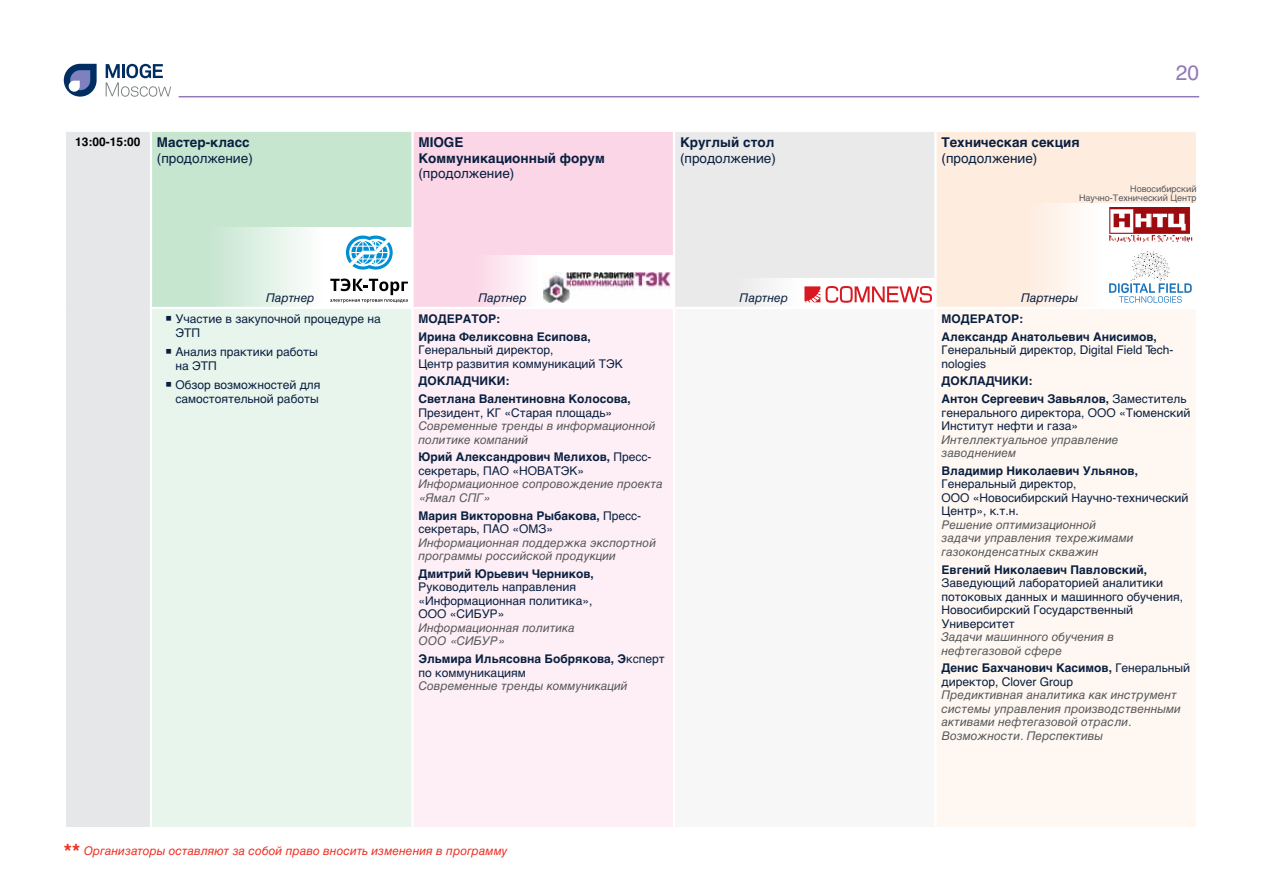
<style>
.page{position:relative;width:1263px;height:893px;background:#fff}
.page>*{position:absolute;margin:0;border:0;box-sizing:border-box;transform-origin:0 0}
.t1{font:21px "Helvetica";color:#9279b7}
.t2{font:13.5px/15.8px "Helvetica";color:#091f40;text-align:right}
.t3{font:700 13.5px/15.8px "Helvetica";color:#091f40}
.t4{font:12px/13.5px "Helvetica";color:#091f40}
.t5{font:italic 12px/13.5px "Helvetica";color:#58595b}
.t6{font:700 12px/17.7px "Helvetica";color:#091f40}
.t7{font:italic 12px "Helvetica";letter-spacing:.005em;color:#ee3124}
.t8{font:italic 12px "Helvetica";color:#091f3f}
.t9{font:9px/9px "Helvetica";color:#58595b;text-align:right}
.s1{font-weight:700;font-size:12px;color:#000}
.s2{font-weight:700}
.s3{font-family:"PF Din Display Pro";font-size:7.5px}
.s4{font-weight:400}
.s5{font-weight:700;font-style:normal;font-size:21px}
</style>
<div class="page">
<svg style="left:106px;top:64px;width:65px;height:33px"></svg>
<svg style="left:64px;top:64px;width:33px;height:33px"></svg>
<hr style="left:179px;top:96px;width:1020px;height:1px;background:#9279b7">
<div style="left:65px;top:131px;width:86px;height:697px;background:#e6e7e8"></div>
<div style="left:151px;top:131px;width:261px;height:177px;background:#c6e6d0"></div>
<div style="left:412px;top:131px;width:262px;height:177px;background:#fbd6e6"></div>
<div style="left:674px;top:131px;width:261px;height:177px;background:#ebeaea"></div>
<div style="left:935px;top:131px;width:262px;height:177px;background:#feecdf"></div>
<div style="left:151px;top:308px;width:261px;height:520px;background:#e8f5ec"></div>
<div style="left:412px;top:308px;width:262px;height:520px;background:#fdeff5"></div>
<div style="left:674px;top:308px;width:261px;height:520px;background:#f7f7f7"></div>
<div style="left:935px;top:308px;width:262px;height:520px;background:#fff8f2"></div>
<hr style="left:64px;top:130px;width:87px;height:2px;background:#fff">
<hr style="left:64px;top:132px;width:2px;height:176px;background:#fff">
<hr style="left:151px;top:130px;width:261px;height:2px;background:#fff">
<hr style="left:150px;top:132px;width:2px;height:175px;background:#fff">
<hr style="left:412px;top:130px;width:262px;height:2px;background:#fff">
<hr style="left:411px;top:132px;width:3px;height:175px;background:#fff">
<hr style="left:674px;top:130px;width:261px;height:2px;background:#fff">
<hr style="left:673px;top:132px;width:2px;height:175px;background:#fff">
<hr style="left:935px;top:130px;width:263px;height:2px;background:#fff">
<hr style="left:934px;top:132px;width:3px;height:175px;background:#fff">
<hr style="left:1196px;top:132px;width:2px;height:175px;background:#fff">
<hr style="left:64px;top:308px;width:2px;height:519px;background:#fff">
<hr style="left:150px;top:307px;width:262px;height:2px;background:#fff">
<hr style="left:150px;top:309px;width:2px;height:518px;background:#fff">
<hr style="left:412px;top:307px;width:262px;height:2px;background:#fff">
<hr style="left:411px;top:309px;width:3px;height:518px;background:#fff">
<hr style="left:674px;top:307px;width:261px;height:2px;background:#fff">
<hr style="left:673px;top:309px;width:2px;height:518px;background:#fff">
<hr style="left:935px;top:307px;width:263px;height:2px;background:#fff">
<hr style="left:934px;top:309px;width:3px;height:518px;background:#fff">
<hr style="left:1196px;top:309px;width:2px;height:518px;background:#fff">
<hr style="left:64px;top:827px;width:87px;height:2px;background:#fff">
<hr style="left:151px;top:827px;width:261px;height:2px;background:#fff">
<hr style="left:412px;top:827px;width:262px;height:2px;background:#fff">
<hr style="left:674px;top:827px;width:261px;height:2px;background:#fff">
<hr style="left:935px;top:827px;width:263px;height:2px;background:#fff">
<div style="left:209px;top:227px;width:115px;height:80px;background:linear-gradient(to right,#c6e6d0,#fefefe)"></div>
<div style="left:324px;top:227px;width:88px;height:80px;background:#fff"></div>
<svg style="left:330px;top:279px;width:78px;height:24px"></svg>
<svg style="left:346px;top:236px;width:47px;height:34px"></svg>
<div style="left:735px;top:278px;width:66px;height:30px;background:#f5f4f4"></div>
<div style="left:473px;top:255px;width:66px;height:52px;background:linear-gradient(to right,#fbd5e5,#fefdfe)"></div>
<div style="left:1025px;top:203px;width:77px;height:105px;background:linear-gradient(to right,#feebdf,#fefefe)"></div>
<div style="left:800px;top:278px;width:135px;height:30px;background:#fff"></div>
<svg style="left:804px;top:286px;width:128px;height:17px"></svg>
<div style="left:538px;top:255px;width:135px;height:52px;background:#fff"></div>
<img style="left:543px;top:272px;width:128px;height:30px">
<div style="left:1100px;top:245px;width:99px;height:63px;background:#fff"></div>
<svg style="left:1109px;top:251px;width:83px;height:52px"></svg>
<div style="left:1100px;top:203px;width:99px;height:42px;background:#fff"></div>
<img style="left:1109px;top:208px;width:84px;height:34px">
<p class="t2" style="left:75px;top:135px;width:179px"><span class="s1">13:00-15:00</span> <span class="s2">Мастер-класс </span>(продолжение)</p>
<p class="t3" style="left:418px;top:134px;width:188px">MIOGE<br>Коммуникационный форум</p>
<p class="t2" style="left:418px;top:166px;width:97px">(продолжение)</p>
<p class="t3" style="left:680px;top:134px;width:96px">Круглый стол</p>
<p class="t2" style="left:680px;top:150px;width:97px">(продолжение)</p>
<p class="t3" style="left:941px;top:134px;width:140px">Техническая секция</p>
<p class="t2" style="left:941px;top:150px;width:97px">(продолжение)</p>
<h1 class="t1" style="left:1176px;top:56px;width:25px">20</h1>
<p class="t9" style="left:1079px;top:184px;width:119px">Новосибирский<br>Научно-Технический Центр</p>
<p class="t8" style="left:266px;top:288px;width:50px">Партнер</p>
<p class="t8" style="left:478px;top:288px;width:50px">Партнер</p>
<p class="t8" style="left:740px;top:288px;width:50px">Партнер</p>
<p class="t8" style="left:1021px;top:288px;width:59px">Партнеры</p>
<p class="t4" style="left:175px;top:312px;width:207px;line-height:14.4px;text-indent:-10px"><span class="s3">■</span> Участие в закупочной процедуре на<br>ЭТП</p>
<p class="t4" style="left:175px;top:345px;width:144px;line-height:14.4px;text-indent:-10px"><span class="s3">■</span> Анализ практики работы на ЭТП</p>
<p class="t4" style="left:165px;top:378px;width:157px;line-height:14.4px;text-align:right"><span class="s3">■</span> Обзор возможностей для самостоятельной работы</p>
<p class="t6" style="left:418px;top:310px;width:20px">Модератор</p>
<p class="t6" style="left:418px;top:310px;width:174px;text-indent:78px">:<br>Ирина Феликсовна Есипова,</p>
<p class="t4" style="left:418px;top:344px;width:206px">Генеральный директор,<br>Центр развития коммуникаций ТЭК</p>
<p class="t6" style="left:418px;top:372px;width:19px">Докладчики</p>
<p class="t6" style="left:418px;top:372px;width:214px;text-indent:87px">:<br>Светлана Валентиновна Колосова,</p>
<p class="t4" style="left:418px;top:406px;width:195px">Президент, КГ «Старая площадь»</p>
<p class="t5" style="left:418px;top:419px;width:239px">Современные тренды в информационной политике компаний</p>
<p class="t4" style="left:418px;top:451px;width:235px"><span class="s2">Юрий Александрович Мелихов,</span> Пресс&shy;секретарь, ПАО «НОВАТЭК»</p>
<p class="t5" style="left:418px;top:478px;width:246px">Информационное сопровождение проекта «Ямал СПГ»</p>
<p class="t6" style="left:418px;top:509px;width:224px;line-height:13.5px">Мария Викторовна Рыбакова, <span class="s4">Пресс&shy;секретарь, ПАО «ОМЗ»</span></p>
<p class="t5" style="left:418px;top:536px;width:239px">Информационная поддержка экспортной программы российской продукции</p>
<p class="t6" style="left:418px;top:565px;width:177px">Дмитрий Юрьевич Черников,</p>
<p class="t4" style="left:418px;top:581px;width:176px">Руководитель направления «Информационная политика»,<br>ООО «СИБУР»</p>
<p class="t5" style="left:418px;top:621px;width:158px">Информационная политика<br>ООО «СИБУР»</p>
<p class="t6" style="left:418px;top:652px;width:248px;line-height:13.5px">Эльмира Ильясовна Бобрякова, Э<span class="s4">ксперт по коммуникациям</span></p>
<p class="t5" style="left:418px;top:679px;width:211px">Современные тренды коммуникаций</p>
<p class="t7" style="left:64px;top:841px;width:445px"><span class="s5">**</span> Организаторы оставляют за собой право вносить изменения в программу</p>
<p class="t6" style="left:941px;top:310px;width:20px">Модератор</p>
<p class="t6" style="left:941px;top:310px;width:217px;text-indent:78px">:<br>Александр Анатольевич Анисимов,</p>
<p class="t4" style="left:941px;top:344px;width:233px">Генеральный директор, Digital Field Tech&shy;nologies</p>
<p class="t6" style="left:941px;top:372px;width:19px">Докладчики</p>
<p class="t6" style="left:941px;top:372px;width:246px;text-indent:87px">:<br>Антон Сергеевич Завьялов, <span class="s4">Заместитель</span></p>
<p class="t4" style="left:941px;top:406px;width:250px">генерального директора, ООО «Тюменский<br>Институт нефти и газа»</p>
<p class="t5" style="left:941px;top:433px;width:178px">Интеллектуальное управление заводнением</p>
<p class="t6" style="left:941px;top:462px;width:198px">Владимир Николаевич Ульянов,</p>
<p class="t4" style="left:941px;top:478px;width:249px">Генеральный директор,<br>ООО «Новосибирский Научно-технический<br>Центр», к.т.н.</p>
<p class="t5" style="left:941px;top:518px;width:193px">Решение оптимизационной задачи управления техрежимами газоконденсатных скважин</p>
<p class="t6" style="left:941px;top:561px;width:207px">Евгений Николаевич Павловский,</p>
<p class="t4" style="left:941px;top:577px;width:243px">Заведующий лабораторией аналитики потоковых данных и машинного обучения,<br>Новосибирский Государственный<br>Университет</p>
<p class="t5" style="left:941px;top:630px;width:174px">Задачи машинного обучения в нефтегазовой сфере</p>
<p class="t4" style="left:941px;top:662px;width:250px"><span class="s2">Денис Бахчанович Касимов,</span> Генеральный директор, Clover Group</p>
<p class="t5" style="left:941px;top:689px;width:241px">Предиктивная аналитика как инструмент системы управления производственными активами нефтегазовой отрасли.<br>Возможности. Перспективы</p>
</div>
